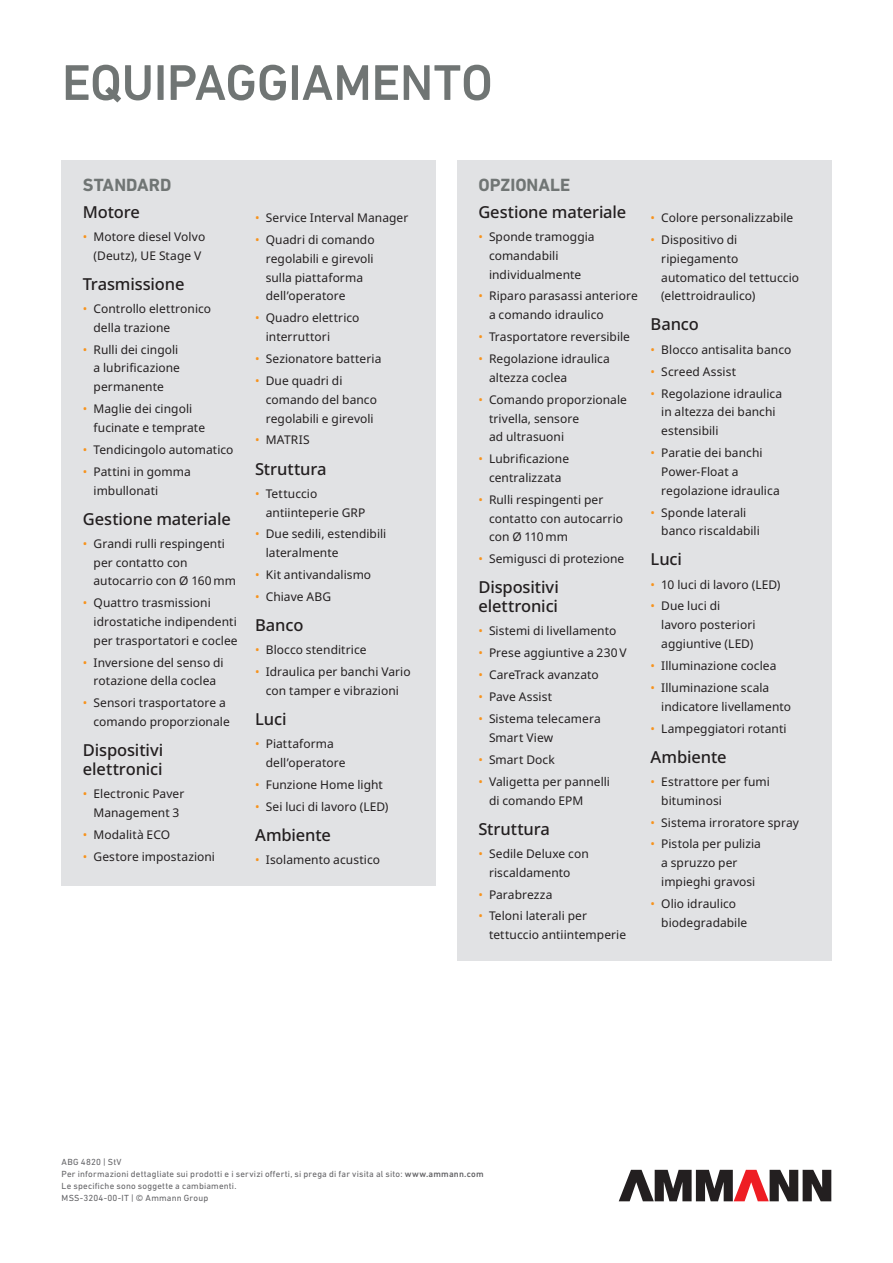
<style>
.page{position:relative;width:893px;height:1263px;background:#fff}
.page>*{position:absolute;margin:0;border:0;box-sizing:border-box;transform-origin:0 0}
.Headline_Title{font:500 51px "DIN Next LT Pro";letter-spacing:-.01em;color:#707574}
.E_Benefits_Box_Title_p26{font:700 18px "DIN Next LT Pro";color:#707574}
.B_Subhead_p26__edit_Noto{font:500 16.5px/18.8px "Noto Sans";letter-spacing:-.01em;color:#231f20}
.t1{font:12px/18.8px "Noto Sans";letter-spacing:.005em;color:#231f20}
.t2{font:9px/12px "DIN Next LT Pro";letter-spacing:.02em;color:#636366}
.s1{color:#f7931d}
.s2{font-weight:500}
</style>
<div class="page">
<svg style="left:619px;top:1170px;width:212px;height:31px"></svg>
<div style="left:62px;top:160px;width:374px;height:725px;background:#e1e2e4"></div>
<div style="left:457px;top:160px;width:374px;height:800px;background:#e1e2e4"></div>
<p class="Headline_Title" style="left:62px;top:53px;width:432px">EQUIPAGGIAMENTO</p>
<p class="E_Benefits_Box_Title_p26" style="left:83px;top:174px;width:90px">STANDARD</p>
<p class="B_Subhead_p26__edit_Noto" style="left:83px;top:203px;width:59px">Motore</p>
<p class="t1" style="left:83px;top:228px;width:124px;text-align:center"><span class="s1">•</span> Motore diesel Volvo (Deutz), UE Stage V</p>
<p class="B_Subhead_p26__edit_Noto" style="left:83px;top:275px;width:103px">Trasmissione</p>
<p class="t1" style="left:94px;top:300px;width:119px;text-indent:-11px"><span class="s1">•</span> Controllo elettronico della trazione</p>
<p class="t1" style="left:94px;top:340px;width:88px;text-indent:-11px"><span class="s1">•</span> Rulli dei cingoli a lubrificazione permanente</p>
<p class="t1" style="left:94px;top:400px;width:113px;text-indent:-11px"><span class="s1">•</span> Maglie dei cingoli fucinate e temprate</p>
<p class="t1" style="left:83px;top:440px;width:152px"><span class="s1">•</span> Tendicingolo automatico</p>
<p class="t1" style="left:94px;top:462px;width:99px;text-indent:-11px"><span class="s1">•</span> Pattini in gomma imbullonati</p>
<p class="B_Subhead_p26__edit_Noto" style="left:83px;top:510px;width:150px">Gestione materiale</p>
<p class="t1" style="left:94px;top:534px;width:144px;text-indent:-11px"><span class="s1">•</span> Grandi rulli respingenti per contatto con autocarrio con Ø 160 mm</p>
<p class="t1" style="left:94px;top:594px;width:146px;text-indent:-11px"><span class="s1">•</span> Quattro trasmissioni idrostatiche indipendenti per trasportatori e coclee</p>
<p class="t1" style="left:83px;top:653px;width:142px;text-align:center"><span class="s1">•</span> Inversione del senso di rotazione della coclea</p>
<p class="t1" style="left:94px;top:694px;width:138px;text-indent:-11px"><span class="s1">•</span> Sensori trasportatore a comando proporzionale</p>
<p class="B_Subhead_p26__edit_Noto" style="left:83px;top:741px;width:82px">Dispositivi elettronici</p>
<p class="t1" style="left:83px;top:785px;width:103px;text-align:center"><span class="s1">•</span> Electronic Paver<br>Management 3</p>
<p class="t1" style="left:83px;top:825px;width:89px"><span class="s1">•</span> Modalità ECO</p>
<p class="t1" style="left:83px;top:847px;width:134px"><span class="s1">•</span> Gestore impostazioni</p>
<p class="t1" style="left:255px;top:209px;width:155px"><span class="s1">•</span> Service Interval Manager</p>
<p class="t1" style="left:266px;top:231px;width:110px;text-indent:-11px"><span class="s1">•</span> Quadri di comando regolabili e girevoli sulla piattaforma dell’operatore</p>
<p class="t1" style="left:266px;top:309px;width:95px;text-indent:-11px"><span class="s1">•</span> Quadro elettrico interruttori</p>
<p class="t1" style="left:255px;top:350px;width:128px"><span class="s1">•</span> Sezionatore batteria</p>
<p class="t1" style="left:266px;top:372px;width:113px;text-indent:-11px"><span class="s1">•</span> Due quadri di comando del banco regolabili e girevoli</p>
<p class="t1" style="left:255px;top:431px;width:56px"><span class="s1">•</span> MATRIS</p>
<p class="B_Subhead_p26__edit_Noto" style="left:255px;top:460px;width:73px">Struttura</p>
<p class="t1" style="left:266px;top:484px;width:101px;text-indent:-11px"><span class="s1">•</span> Tettuccio antiinteperie GRP</p>
<p class="t1" style="left:266px;top:525px;width:122px;text-indent:-11px"><span class="s1">•</span> Due sedili, estendibili lateralmente</p>
<p class="t1" style="left:255px;top:566px;width:118px"><span class="s1">•</span> Kit antivandalismo</p>
<p class="t1" style="left:255px;top:588px;width:77px"><span class="s1">•</span> Chiave ABG</p>
<p class="B_Subhead_p26__edit_Noto" style="left:255px;top:616px;width:50px">Banco</p>
<p class="t1" style="left:255px;top:641px;width:113px"><span class="s1">•</span> Blocco stenditrice</p>
<p class="t1" style="left:255px;top:663px;width:157px;text-align:center"><span class="s1">•</span> Idraulica per banchi Vario con tamper e vibrazioni</p>
<p class="B_Subhead_p26__edit_Noto" style="left:255px;top:710px;width:33px">Luci</p>
<p class="t1" style="left:266px;top:735px;width:81px;text-indent:-11px"><span class="s1">•</span> Piattaforma dell’operatore</p>
<p class="t1" style="left:255px;top:775px;width:129px"><span class="s1">•</span> Funzione Home light</p>
<p class="t1" style="left:255px;top:797px;width:135px"><span class="s1">•</span> Sei luci di lavoro (LED)</p>
<p class="B_Subhead_p26__edit_Noto" style="left:255px;top:826px;width:77px">Ambiente</p>
<p class="t1" style="left:255px;top:851px;width:126px"><span class="s1">•</span> Isolamento acustico</p>
<p class="E_Benefits_Box_Title_p26" style="left:478px;top:174px;width:94px">OPZIONALE</p>
<p class="B_Subhead_p26__edit_Noto" style="left:478px;top:203px;width:150px">Gestione materiale</p>
<p class="t1" style="left:489px;top:228px;width:107px;text-indent:-11px"><span class="s1">•</span> Sponde tramoggia comandabili individualmente</p>
<p class="t1" style="left:489px;top:287px;width:150px;text-indent:-11px"><span class="s1">•</span> Riparo parasassi anteriore a comando idraulico</p>
<p class="t1" style="left:478px;top:328px;width:153px"><span class="s1">•</span> Trasportatore reversibile</p>
<p class="t1" style="left:489px;top:350px;width:122px;text-indent:-11px"><span class="s1">•</span> Regolazione idraulica altezza coclea</p>
<p class="t1" style="left:489px;top:390px;width:139px;text-indent:-11px"><span class="s1">•</span> Comando proporzionale trivella, sensore<br>ad ultrasuoni</p>
<p class="t1" style="left:478px;top:450px;width:92px;text-align:center"><span class="s1">•</span> Lubrificazione centralizzata</p>
<p class="t1" style="left:489px;top:490px;width:136px;text-indent:-11px"><span class="s1">•</span> Rulli respingenti per contatto con autocarrio con Ø 110 mm</p>
<p class="t1" style="left:478px;top:550px;width:147px"><span class="s1">•</span> Semigusci di protezione</p>
<p class="B_Subhead_p26__edit_Noto" style="left:478px;top:578px;width:82px">Dispositivi elettronici</p>
<p class="t1" style="left:478px;top:622px;width:139px"><span class="s1">•</span> Sistemi di livellamento</p>
<p class="t1" style="left:478px;top:644px;width:150px"><span class="s1">•</span> Prese aggiuntive a 230 V</p>
<p class="t1" style="left:478px;top:666px;width:122px"><span class="s1">•</span> CareTrack avanzato</p>
<p class="t1" style="left:478px;top:688px;width:75px"><span class="s1">•</span> Pave Assist</p>
<p class="t1" style="left:489px;top:710px;width:113px;text-indent:-11px"><span class="s1">•</span> Sistema telecamera<br>Smart View</p>
<p class="t1" style="left:478px;top:750px;width:78px"><span class="s1">•</span> Smart Dock</p>
<p class="t1" style="left:489px;top:772px;width:122px;text-indent:-11px"><span class="s1">•</span> Valigetta per pannelli di comando EPM</p>
<p class="B_Subhead_p26__edit_Noto" style="left:478px;top:820px;width:73px">Struttura</p>
<p class="t1" style="left:489px;top:844px;width:101px;text-indent:-11px"><span class="s1">•</span> Sedile Deluxe con riscaldamento</p>
<p class="t1" style="left:478px;top:885px;width:76px"><span class="s1">•</span> Parabrezza</p>
<p class="t1" style="left:489px;top:907px;width:139px;text-indent:-11px"><span class="s1">•</span> Teloni laterali per tettuccio antiintemperie</p>
<p class="t1" style="left:651px;top:209px;width:144px"><span class="s1">•</span> Colore personalizzabile</p>
<p class="t1" style="left:661px;top:231px;width:139px;text-indent:-11px"><span class="s1">•</span> Dispositivo di ripiegamento automatico del tettuccio (elettroidraulico)</p>
<p class="B_Subhead_p26__edit_Noto" style="left:651px;top:316px;width:50px">Banco</p>
<p class="t1" style="left:651px;top:340px;width:142px"><span class="s1">•</span> Blocco antisalita banco</p>
<p class="t1" style="left:651px;top:362px;width:87px"><span class="s1">•</span> Screed Assist</p>
<p class="t1" style="left:661px;top:384px;width:122px;text-indent:-11px"><span class="s1">•</span> Regolazione idraulica in altezza dei banchi estensibili</p>
<p class="t1" style="left:661px;top:444px;width:120px;text-indent:-11px"><span class="s1">•</span> Paratie dei banchi<br>Power-Float a regolazione idraulica</p>
<p class="t1" style="left:661px;top:503px;width:100px;text-indent:-11px"><span class="s1">•</span> Sponde laterali banco riscaldabili</p>
<p class="B_Subhead_p26__edit_Noto" style="left:651px;top:550px;width:33px">Luci</p>
<p class="t1" style="left:651px;top:575px;width:131px"><span class="s1">•</span> 10 luci di lavoro (LED)</p>
<p class="t1" style="left:661px;top:597px;width:96px;text-indent:-11px"><span class="s1">•</span> Due luci di lavoro posteriori aggiuntive (LED)</p>
<p class="t1" style="left:651px;top:656px;width:127px"><span class="s1">•</span> Illuminazione coclea</p>
<p class="t1" style="left:661px;top:678px;width:131px;text-indent:-11px"><span class="s1">•</span> Illuminazione scala indicatore livellamento</p>
<p class="t1" style="left:651px;top:719px;width:137px"><span class="s1">•</span> Lampeggiatori rotanti</p>
<p class="B_Subhead_p26__edit_Noto" style="left:651px;top:748px;width:77px">Ambiente</p>
<p class="t1" style="left:661px;top:772px;width:110px;text-indent:-11px"><span class="s1">•</span> Estrattore per fumi bituminosi</p>
<p class="t1" style="left:651px;top:813px;width:150px"><span class="s1">•</span> Sistema irroratore spray</p>
<p class="t1" style="left:661px;top:835px;width:101px;text-indent:-11px"><span class="s1">•</span> Pistola per pulizia a spruzzo per impieghi gravosi</p>
<p class="t1" style="left:661px;top:894px;width:88px;text-indent:-11px"><span class="s1">•</span> Olio idraulico biodegradabile</p>
<p class="t2" style="left:62px;top:1156px;width:423px">ABG 4820 | StV<br>Per informazioni dettagliate sui prodotti e i servizi offerti, si prega di far visita al sito: <span class="s2">www.ammann.com </span>Le specifiche sono soggette a cambiamenti.<br>MSS-3204-00-IT | © Ammann Group</p>
</div>
